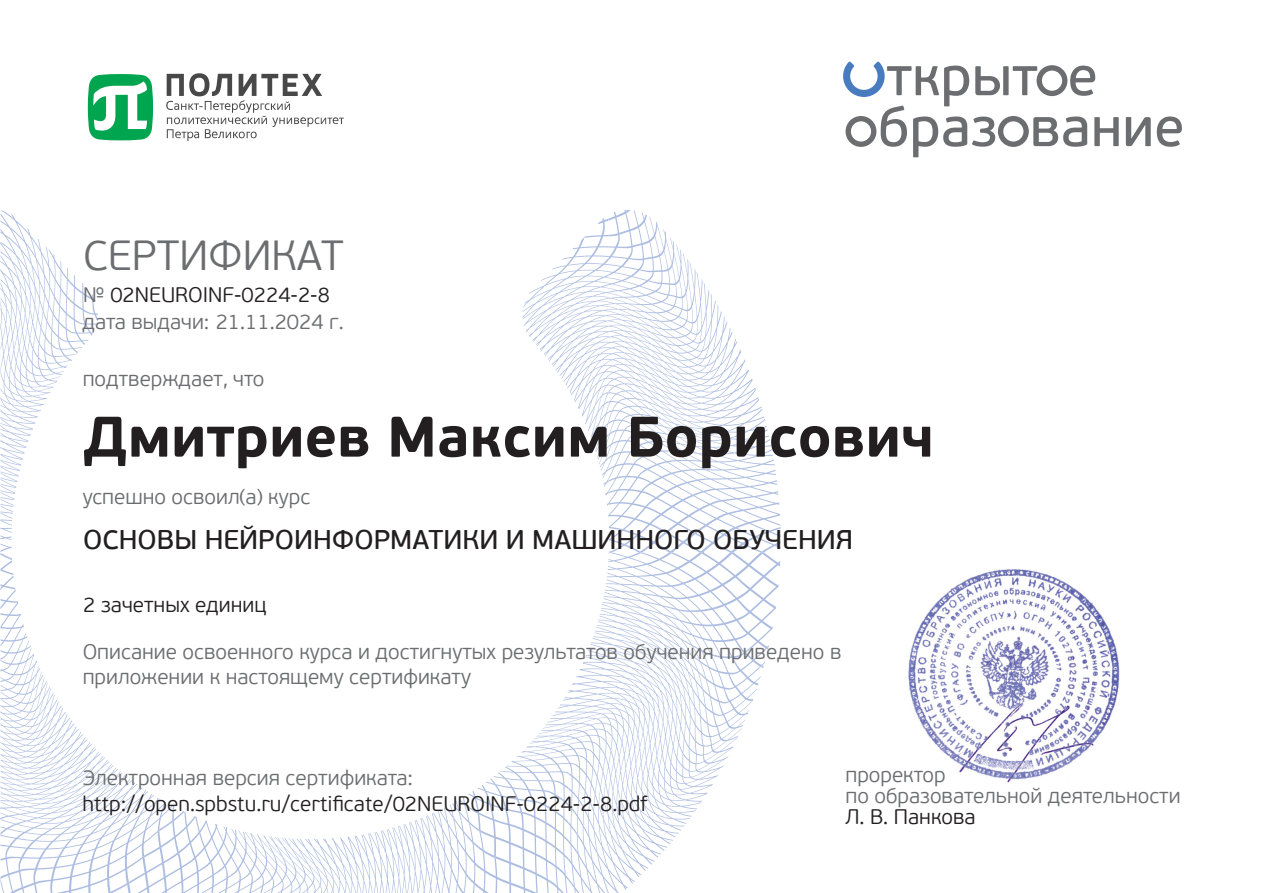
<style>
.page{position:relative;width:1263px;height:893px;background:#fff}
.page>*{position:absolute;margin:0;border:0;box-sizing:border-box;transform-origin:0 0}
.t1{font:700 57px "PF Beau Sans Pro";color:#231f20}
.t2{font:300 42px "PF Beau Sans Pro";color:#6c6d70}
.t3{font:27px "PF Beau Sans Pro Bbook";color:#231f20}
.t4{font:300 21px/25.2px "PF Beau Sans Pro";color:#6c6d70}
.t5{font:300 21px "PF Beau Sans Pro";color:#231f20}
.s1{color:#6c6d70}
</style>
<div class="page">
<svg style="left:524px;top:210px;width:245px;height:342px"></svg>
<svg style="left:0;top:210px;width:98px;height:342px"></svg>
<svg style="left:0;top:553px;width:160px;height:340px"></svg>
<svg style="left:127px;top:799px;width:336px;height:94px"></svg>
<svg style="left:463px;top:552px;width:317px;height:341px"></svg>
<svg style="left:490px;top:666px;width:274px;height:227px"></svg>
<svg style="left:843px;top:62px;width:276px;height:95px"></svg>
<svg style="left:1126px;top:117px;width:25px;height:29px"></svg>
<svg style="left:1157px;top:116px;width:25px;height:31px"></svg>
<svg style="left:166px;top:73px;width:178px;height:68px"></svg>
<svg style="left:88px;top:74px;width:65px;height:66px"></svg>
<img style="left:908px;top:570px;width:212px;height:213px">
<h2 class="t2" style="left:83px;top:231px;width:262px">СЕРТИФИКАТ</h2>
<p class="t5" style="left:83px;top:282px;width:248px"><span class="s1">№</span> 02NEUROINF-0224-2-8</p>
<p class="t4" style="left:82px;top:310px;width:263px">дата выдачи: 21.11.2024 г.</p>
<p class="t4" style="left:83px;top:366px;width:183px">подтверждает, что</p>
<h1 class="t1" style="left:83px;top:401px;width:852px">Дмитриев Максим Борисович</h1>
<p class="t4" style="left:83px;top:485px;width:229px">успешно освоил(а) курс</p>
<p class="t3" style="left:83px;top:524px;width:771px">ОСНОВЫ НЕЙРОИНФОРМАТИКИ И МАШИННОГО ОБУЧЕНИЯ</p>
<p class="t5" style="left:83px;top:593px;width:185px">2 зачетных единиц</p>
<p class="t4" style="left:83px;top:639px;width:760px">Описание освоенного курса и достигнутых результатов обучения приведено в приложении к настоящему сертификату</p>
<p class="t4" style="left:83px;top:766px;width:332px">Электронная версия сертификата:</p>
<p class="t5" style="left:82px;top:792px;width:566px">http://open.spbstu.ru/certificate/02NEUROINF-0224-2-8.pdf</p>
<p class="t4" style="left:845px;top:764px;width:337px;line-height:21px">проректор<br>по образовательной деятельности</p>
<p class="t5" style="left:845px;top:805px;width:132px">Л. В. Панкова</p>
</div>
